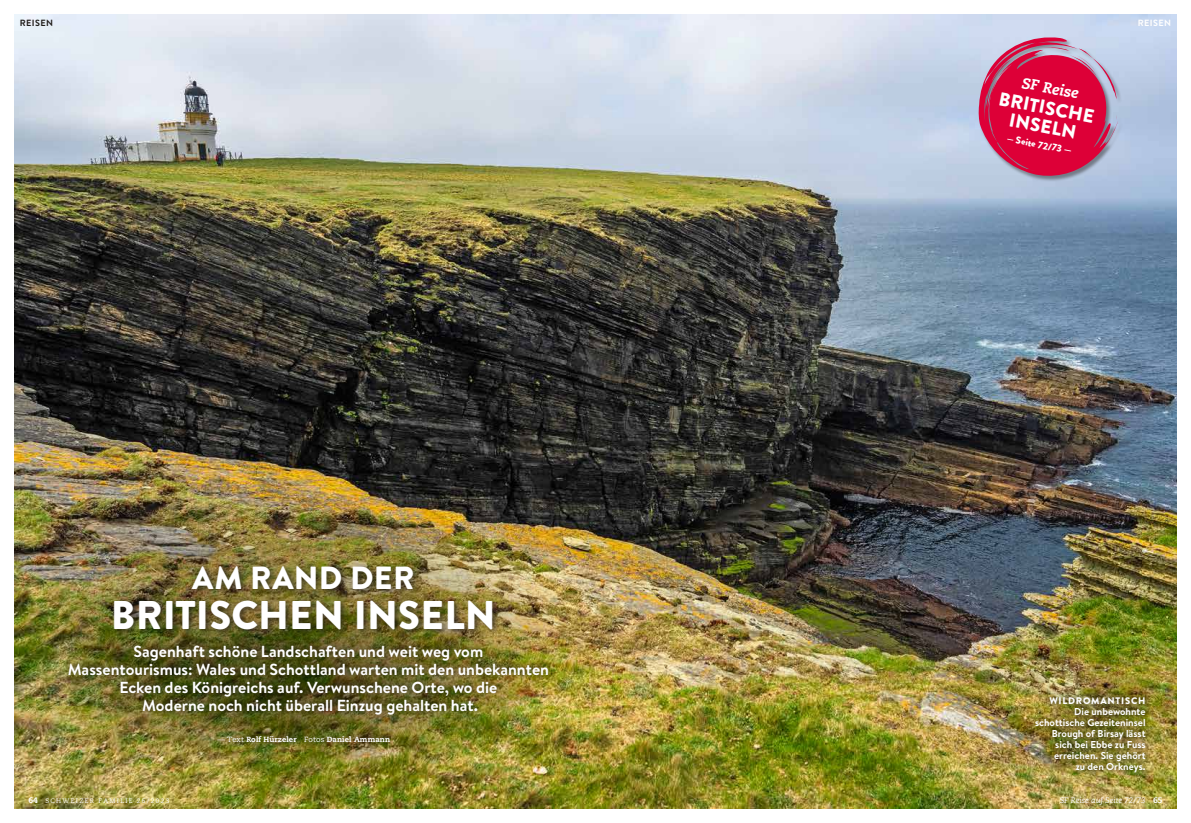
<style>
.page{position:relative;width:1191px;height:823px;background:#fff}
.page>*{position:absolute;margin:0;border:0;box-sizing:border-box;transform-origin:0 0}
.t1{font:900 40px "Brandon Grotesque";letter-spacing:.005em;color:#fff}
.t2{font:900 32px "Brandon Grotesque";letter-spacing:.01em;color:#fff}
.t3{font:900 19px/19px "Brandon Grotesque";color:#fff;text-align:center}
.t4{font:700 16px/18px "Brandon Text";color:#fff;text-align:center}
.t5{font:15px "Caecilia Heavy Italic Os F";color:#fff}
.t6{font:700 10px/11px "Brandon Text";color:#fff;text-align:right}
.t7{font:900 10px "Brandon Grotesque";color:#fff}
.t8{font:900 9.5px "Brandon Grotesque";letter-spacing:.08em;color:#fff}
.t9{font:700 9px "Brandon Grotesque";letter-spacing:.04em;color:#fff}
.t10{font:700 9px "Brandon Grotesque";letter-spacing:.04em;color:#1f1c19}
.t11{font:italic 8px "Caecilia";color:#fff}
.t12{font:800 7.5px "Caecilia";letter-spacing:.015em;color:#fff}
.t13{font:6.5px "Caecilia";letter-spacing:.2em;color:#fff}
.s1{font-weight:400}
.s2{font-weight:800;font-size:8px}
.s3{font-size:9px}
.s4{font-weight:800;font-style:normal}
</style>
<div class="page">
<img style="left:14px;top:14px;width:1162px;height:794px">
<img style="left:14px;top:506px;width:567px;height:278px;border-radius:50%">
<img style="left:60px;top:620px;width:488px;height:128px;border-radius:50%">
<svg style="left:1034px;top:686px;width:119px;height:84px"></svg>
<div style="left:110px;top:562px;width:390px;height:74px;background:#1f1c19;opacity:.75"></div>
<div style="left:64px;top:639px;width:491px;height:80px;background:#1f1c19;opacity:.75"></div>
<div style="left:212px;top:730px;width:184px;height:17px;background:#1f1c19;opacity:.75"></div>
<div style="left:1030px;top:692px;width:122px;height:86px;background:#1f1c19;opacity:.75"></div>
<div style="left:978px;top:37px;width:145px;height:145px;background:#1f1c19;opacity:.45"></div>
<svg style="left:978px;top:34px;width:140px;height:145px"></svg>
<p class="t10" style="left:20px;top:17px;width:35px">REISEN</p>
<h2 class="t2" style="left:192px;top:554px;width:224px">AM RAND DER</h2>
<h1 class="t1" style="left:111px;top:586px;width:386px">BRITISCHEN INSELN</h1>
<p class="t4" style="left:68px;top:641px;width:483px">Sagenhaft schöne Landschaften und weit weg vom<br>Massentourismus: Wales und Schottland warten mit den unbekannten Ecken des Königreichs auf. Verwunschene Orte, wo die<br>Moderne noch nicht überall Einzug gehalten hat.</p>
<p class="t12" style="left:217px;top:734px;width:174px"><span class="s1">— Text</span> Rolf Hürzeler <span class="s1">Fotos</span> Daniel Ammann</p>
<p class="t13" style="left:28px;top:796px;width:143px"><span class="s2">64</span> SCHWEIZER FAMILIE 26/2023</p>
<p class="t5" style="left:1023px;top:74px;width:59px;rotate:11deg">SF Reise</p>
<p class="t3" style="left:1000px;top:89px;width:98px;rotate:11deg">BRITISCHE<br>INSELN</p>
<p class="t7" style="left:1008px;top:131px;width:67px;rotate:11deg"><span class="s3">—</span> Seite 72/73 —</p>
<p class="t9" style="left:1137px;top:17px;width:35px">REISEN</p>
<p class="t8" style="left:1049px;top:694px;width:98px">WILDROMANTISCH</p>
<p class="t6" style="left:1035px;top:705px;width:112px">Die unbewohnte schottische Gezeiteninsel<br>Brough of Birsay lässt sich bei Ebbe zu Fuss erreichen. Sie gehört<br>zu den Orkneys.</p>
<p class="t11" style="left:1059px;top:795px;width:104px">SF Reise auf Seite 72/73 <span class="s4">65</span></p>
</div>
